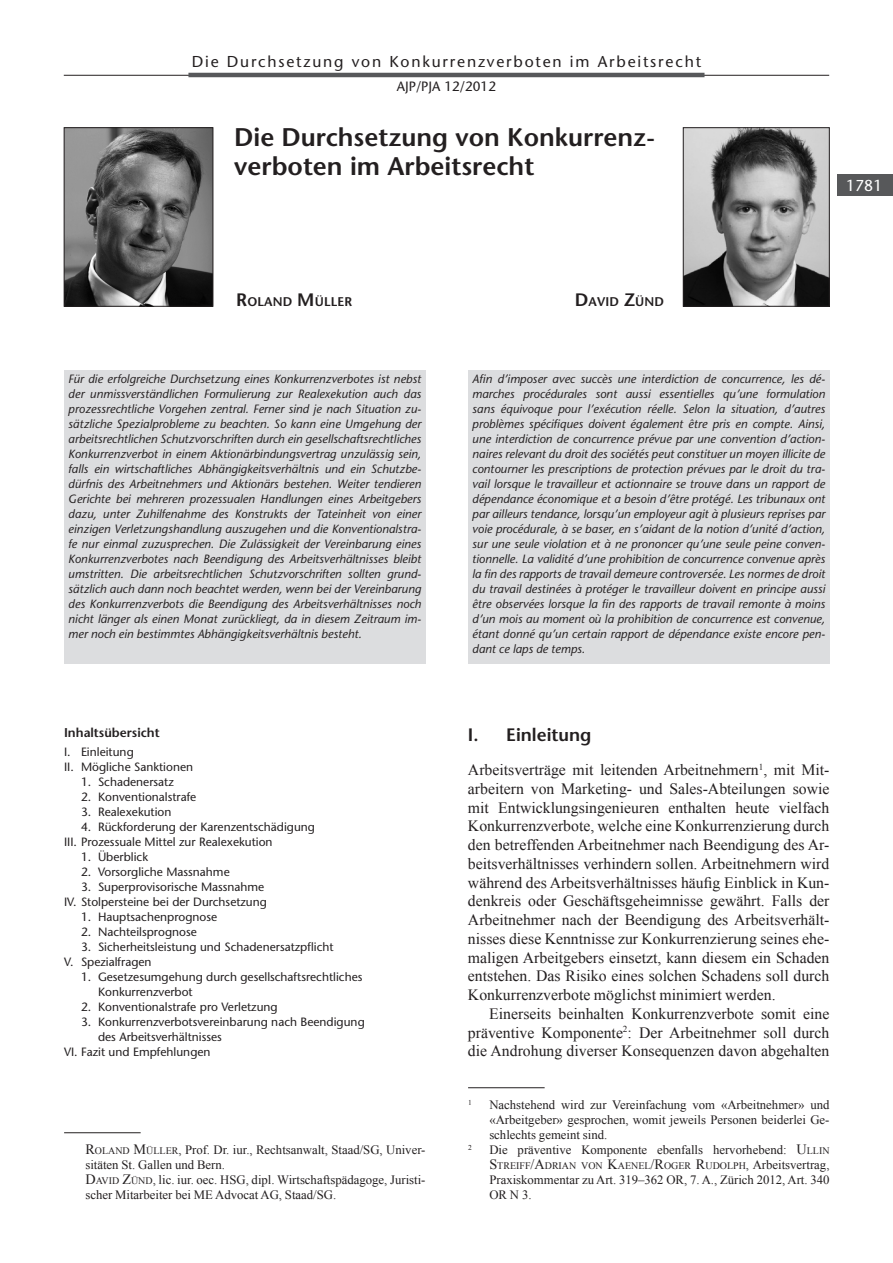
<style>
.page{position:relative;width:893px;height:1263px;background:#fff}
.page>*{position:absolute;margin:0;border:0;box-sizing:border-box;transform-origin:0 0}
._01_Titel_Beitrag{font:600 25.5px/28.5px "Stone Sans Std";color:#231f20}
._20_Titel_I{font:600 18px "Stone Sans Std";color:#231f20}
._30_Grundtext_ohne_E{font:15.75px/18.8px "Times New Roman";color:#231f20;text-align:justify}
._31_Grundtext_mit_Ei{font:15.75px/18.8px "Times New Roman";color:#231f20;text-align:justify}
._150_Kopfzeile{font:500 15.75px "Stone Sans Std";letter-spacing:.115em;color:#231f20}
._160_Seitenzahl_re{font:500 15.75px "Stone Sans Std";color:#fff}
.t1{font:500 13.5px "Stone Sans Std";color:#231f20}
._71_Fussnoten{font:12.75px/15px "Times New Roman";color:#231f20}
._70_Fussnoten_mit_Li{font:12.75px/15px "Times New Roman";color:#231f20;text-align:justify}
._10_Inhaltsverz_Tite{font:600 12.75px "Stone Sans Std";color:#231f20}
._05_Legende_Autoren{font:600 12.6px "Stone Sans Std";letter-spacing:.015em;color:#231f20}
._07_Abstract_franz{font:italic 500 12px/15px "Stone Sans Std";color:#231f20;text-align:justify}
._08_Abstract_dt{font:italic 500 12px/15px "Stone Sans Std";color:#231f20;text-align:justify}
._12_Inhaltsverz_A{font:500 12px/15px "Stone Sans Std";color:#231f20}
._11_Inhaltsverz_I{font:500 12px "Stone Sans Std";color:#231f20}
._71_Fussnoten-2{font:10.05px "Times New Roman";color:#231f20}
._70_Fussnoten_mit_Li-2{font:7.5px "Times New Roman";color:#231f20}
._71_Fussnoten-3{font:7.5px "Times New Roman";color:#231f20}
.s1{font-size:18px}
.s2{font-size:14.25px}
.s3{font-size:10.05px}
.s4{font-size:12.75px}
</style>
<div class="page">
<hr style="left:64px;top:75px;width:765px;height:1px;background:#231f20">
<div style="left:838px;top:174px;width:55px;height:22px;background:#57585a"></div>
<hr style="left:188px;top:73px;width:516px;height:4px;background:#57585a">
<img style="left:66px;top:130px;width:145px;height:174px">
<div style="left:64px;top:128px;width:149px;height:178px;border:1px solid #231f20"></div>
<img style="left:685px;top:130px;width:142px;height:174px">
<div style="left:683px;top:128px;width:146px;height:178px;border:1px solid #231f20"></div>
<hr style="left:468px;top:1087px;width:77px;height:1px;background:#231f20">
<hr style="left:64px;top:1132px;width:77px;height:1px;background:#231f20">
<div style="left:64px;top:370px;width:361px;height:294px;background:#dcdddf"></div>
<div style="left:468px;top:370px;width:361px;height:294px;background:#dcdddf"></div>
<p class="_150_Kopfzeile" style="left:192px;top:52px;width:511px">Die Durchsetzung von Konkurrenzverboten im Arbeitsrecht</p>
<p class="t1" style="left:397px;top:79px;width:101px">AJP/PJA 12/2012</p>
<p class="_01_Titel_Beitrag" style="left:234px;top:123px;width:422px">Die Durchsetzung von Konkurrenz&shy;verboten im Arbeitsrecht</p>
<p class="_160_Seitenzahl_re" style="left:846px;top:176px;width:38px">1781</p>
<p class="_05_Legende_Autoren" style="left:236px;top:294px;width:116px"><span class="s1">R</span>OLAND <span class="s1">M</span>ÜLLER</p>
<p class="_05_Legende_Autoren" style="left:575px;top:294px;width:91px"><span class="s1">D</span>AVID <span class="s1">Z</span>ÜND</p>
<p class="_08_Abstract_dt" style="left:68px;top:372px;width:354px">Für die erfolgreiche Durchsetzung eines Konkurrenzverbotes ist nebst der unmissverständlichen Formulierung zur Realexekution auch das prozessrechtliche Vorgehen zentral. Ferner sind je nach Situation zu&shy;sätzliche Spezialprobleme zu beachten. So kann eine Umgehung der arbeitsrechtlichen Schutzvorschriften durch ein gesellschaftsrechtliches Konkurrenzverbot in einem Aktionärbindungsvertrag unzulässig sein, falls ein wirtschaftliches Abhängigkeitsverhältnis und ein Schutzbe&shy;dürfnis des Arbeitnehmers und Aktionärs bestehen. Weiter tendieren Gerichte bei mehreren prozessualen Handlungen eines Arbeitgebers dazu, unter Zuhilfenahme des Konstrukts der Tateinheit von einer einzigen Verletzungshandlung auszugehen und die Konventionalstra&shy;fe nur einmal zuzusprechen. Die Zulässigkeit der Vereinbarung eines Konkurrenzverbotes nach Beendigung des Arbeitsverhältnisses bleibt umstritten. Die arbeitsrechtlichen Schutzvorschriften sollten grund&shy;sätzlich auch dann noch beachtet werden, wenn bei der Vereinbarung des Konkurrenzverbots die Beendigung des Arbeitsverhältnisses noch nicht länger als einen Monat zurückliegt, da in diesem Zeitraum im&shy;mer noch ein bestimmtes Abhängigkeitsverhältnis besteht.</p>
<p class="_10_Inhaltsverz_Tite" style="left:64px;top:725px;width:97px">Inhaltsübersicht</p>
<p class="_11_Inhaltsverz_I" style="left:64px;top:745px;width:71px">I. Einleitung</p>
<p class="_11_Inhaltsverz_I" style="left:64px;top:760px;width:131px">II. Mögliche Sanktionen</p>
<p class="_12_Inhaltsverz_A" style="left:81px;top:774px;width:94px">1. Schadenersatz</p>
<p class="_12_Inhaltsverz_A" style="left:81px;top:789px;width:117px">2. Konventionalstrafe</p>
<p class="_12_Inhaltsverz_A" style="left:81px;top:804px;width:92px">3. Realexekution</p>
<p class="_12_Inhaltsverz_A" style="left:81px;top:819px;width:235px">4. Rückforderung der Karenzentschädigung</p>
<p class="_11_Inhaltsverz_I" style="left:64px;top:835px;width:210px">III. Prozessuale Mittel zur Realexekution</p>
<p class="_12_Inhaltsverz_A" style="left:81px;top:849px;width:69px">1. Überblick</p>
<p class="_12_Inhaltsverz_A" style="left:81px;top:864px;width:150px">2. Vorsorgliche Massnahme</p>
<p class="_12_Inhaltsverz_A" style="left:81px;top:879px;width:185px">3. Superprovisorische Massnahme</p>
<p class="_11_Inhaltsverz_I" style="left:64px;top:895px;width:204px">IV. Stolpersteine bei der Durchsetzung</p>
<p class="_12_Inhaltsverz_A" style="left:81px;top:909px;width:138px">1. Hauptsachenprognose</p>
<p class="_12_Inhaltsverz_A" style="left:81px;top:924px;width:117px">2. Nachteilsprognose</p>
<p class="_12_Inhaltsverz_A" style="left:81px;top:939px;width:254px">3. Sicherheitsleistung und Schadenersatzpflicht</p>
<p class="_11_Inhaltsverz_I" style="left:64px;top:955px;width:89px">V. Spezialfragen</p>
<p class="_12_Inhaltsverz_A" style="left:98px;top:969px;width:266px;text-indent:-17px">1. Gesetzesumgehung durch gesellschaftsrechtliches<br>Konkurrenzverbot</p>
<p class="_12_Inhaltsverz_A" style="left:81px;top:999px;width:198px">2. Konventionalstrafe pro Verletzung</p>
<p class="_12_Inhaltsverz_A" style="left:98px;top:1014px;width:268px;text-indent:-17px">3. Konkurrenzverbotsvereinbarung nach Beendigung des Arbeitsverhältnisses</p>
<p class="_11_Inhaltsverz_I" style="left:64px;top:1045px;width:148px">VI. Fazit und Empfehlungen</p>
<p class="_70_Fussnoten_mit_Li" style="left:85px;top:1142px;width:342px"><span class="s2">R</span><span class="s3">OLAND</span> <span class="s2">M</span><span class="s3">ÜLLER</span>, Prof. Dr. iur., Rechtsanwalt, Staad/SG, Univer&shy;sitäten St. Gallen und Bern.</p>
<p class="_71_Fussnoten" style="left:85px;top:1172px;width:342px"><span class="s2">D</span><span class="s3">AVID</span> <span class="s2">Z</span><span class="s3">ÜND</span>, lic. iur. oec. HSG, dipl. Wirtschaftspädagoge, Juristi&shy;scher Mitarbeiter bei ME Advocat AG, Staad/SG.</p>
<p class="_07_Abstract_franz" style="left:472px;top:372px;width:354px">Afin d’imposer avec succès une interdiction de concurrence, les dé&shy;marches procédurales sont aussi essentielles qu’une formulation sans équivoque pour l’exécution réelle. Selon la situation, d’autres problèmes spécifiques doivent également être pris en compte. Ainsi, une interdiction de concurrence prévue par une convention d’action&shy;naires relevant du droit des sociétés peut constituer un moyen illicite de contourner les prescriptions de protection prévues par le droit du tra&shy;vail lorsque le travailleur et actionnaire se trouve dans un rapport de dépendance économique et a besoin d’être protégé. Les tribunaux ont par ailleurs tendance, lorsqu’un employeur agit à plusieurs reprises par voie procédurale, à se baser, en s’aidant de la notion d’unité d’action, sur une seule violation et à ne prononcer qu’une seule peine conven&shy;tionnelle. La validité d’une prohibition de concurrence convenue après la fin des rapports de travail demeure controversée. Les normes de droit du travail destinées à protéger le travailleur doivent en principe aussi être observées lorsque la fin des rapports de travail remonte à moins d’un mois au moment où la prohibition de concurrence est convenue, étant donné qu’un certain rapport de dépendance existe encore pen&shy;dant ce laps de temps.</p>
<p class="_20_Titel_I" style="left:468px;top:723px;width:125px">I. Einleitung</p>
<p class="_30_Grundtext_ohne_E" style="left:468px;top:760px;width:363px">Arbeitsverträge mit leitenden Arbeitnehmern<sup>1</sup>, mit Mit&shy;arbeitern von Marketing- und Sales-Abteilungen sowie mit Entwicklungsingenieuren enthalten heute vielfach Konkurrenzverbote, welche eine Konkurrenzierung durch den betreffenden Arbeitnehmer nach Beendigung des Ar&shy;beitsverhältnisses verhindern sollen. Arbeitnehmern wird während des Arbeitsverhältnisses häufig Einblick in Kun&shy;denkreis oder Geschäftsgeheimnisse gewährt. Falls der Arbeitnehmer nach der Beendigung des Arbeitsverhält&shy;nisses diese Kenntnisse zur Konkurrenzierung seines ehe&shy;maligen Arbeitgebers einsetzt, kann diesem ein Schaden entstehen. Das Risiko eines solchen Schadens soll durch Konkurrenzverbote möglichst minimiert werden.</p>
<p class="_31_Grundtext_mit_Ei" style="left:468px;top:1004px;width:363px;text-indent:21px">Einerseits beinhalten Konkurrenzverbote somit eine präventive Komponente<sup>2</sup>: Der Arbeitnehmer soll durch die Androhung diverser Konsequenzen davon abgehalten</p>
<p class="_70_Fussnoten_mit_Li-2" style="left:468px;top:1097px;width:5px">1</p>
<p class="_70_Fussnoten_mit_Li" style="left:489px;top:1097px;width:342px">Nachstehend wird zur Vereinfachung vom «Arbeitnehmer» und «Arbeitgeber» gesprochen, womit jeweils Personen beiderlei Ge&shy;schlechts gemeint sind.</p>
<p class="_71_Fussnoten-3" style="left:468px;top:1142px;width:5px">2</p>
<p class="_71_Fussnoten" style="left:489px;top:1142px;width:342px">Die präventive Komponente ebenfalls hervorhebend: <span class="s2">U</span><span class="s3">LLIN</span></p>
<p class="_71_Fussnoten-2" style="left:489px;top:1159px;width:342px"><span class="s2">S</span>TREIFF<span class="s2">/A</span>DRIAN VON <span class="s2">K</span>AENEL<span class="s2">/R</span>OGER <span class="s2">R</span>UDOLPH<span class="s4">, Arbeitsvertrag,</span></p>
<p class="_71_Fussnoten" style="left:489px;top:1172px;width:342px">Praxiskommentar zu Art. 319–362 OR, 7. A., Zürich 2012, Art. 340<br>OR N 3.</p>
</div>
